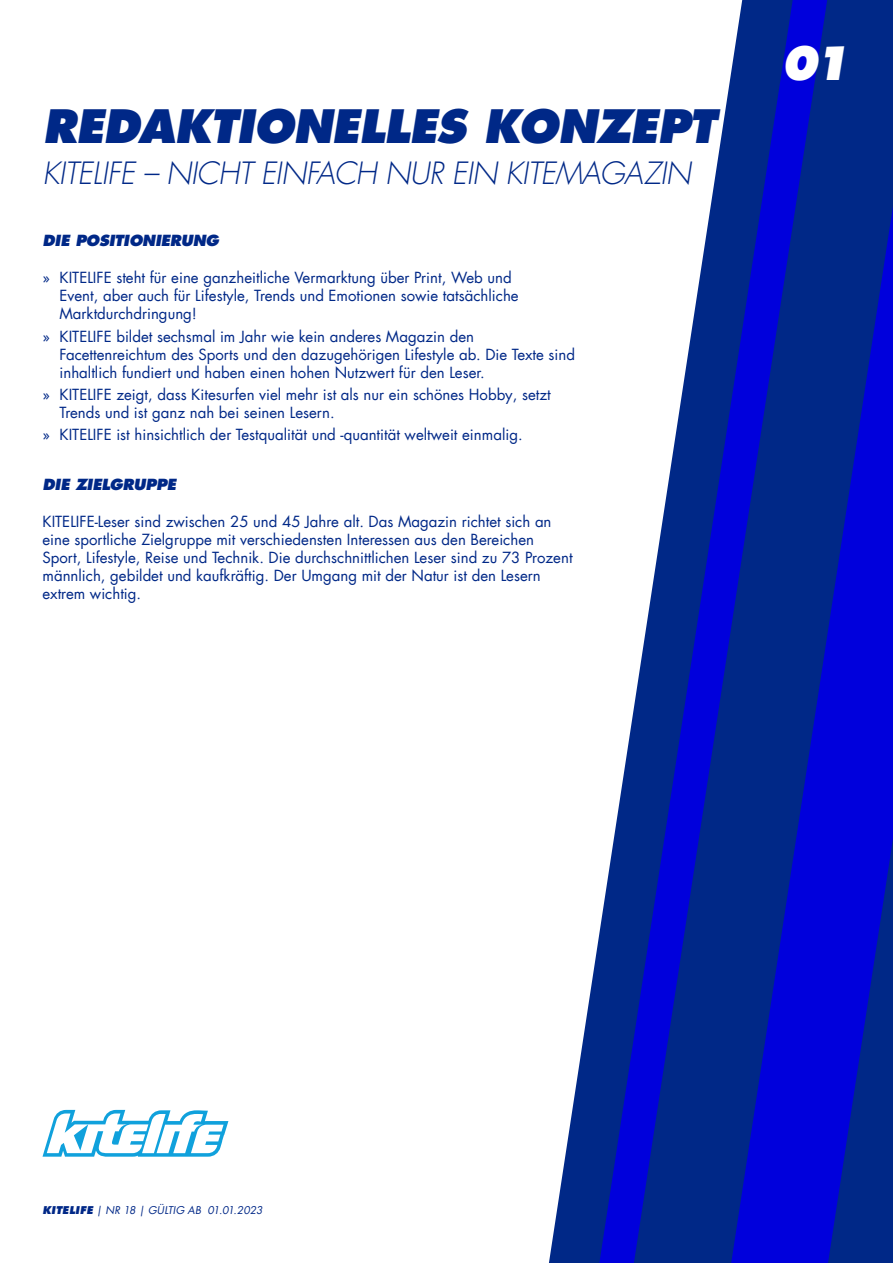
<style>
.page{position:relative;width:893px;height:1263px;background:#fff}
.page>*{position:absolute;margin:0;border:0;box-sizing:border-box;transform-origin:0 0}
.t1{font:italic 800 45px "Futura Com";letter-spacing:-.02em;color:#002887}
.t2{font:italic 800 45px "Futura Com";color:#fff}
.t3{font:italic 300 30px "Futura Com";letter-spacing:-.02em;color:#002887}
.t4{font:15px/18px "Futura Com";color:#002887}
.t5{font:italic 800 15px "Futura Com";letter-spacing:-.02em;color:#002887}
.t6{font:italic 10.5px "Futura Com";color:#002887}
.s1{color:#fff}
.s2{font-weight:800}
</style>
<div class="page">
<svg style="left:549px;top:0;width:344px;height:1263px"></svg>
<svg style="left:827px;top:206px;width:66px;height:1057px;background:#0010b9"></svg>
<svg style="left:599px;top:0;width:228px;height:1263px;fill:#002887"></svg>
<svg style="left:43px;top:1110px;width:185px;height:47px"></svg>
<h1 class="t1" style="left:43px;top:96px;width:675px">REDAKTIONELLES KONZEPT</h1>
<h2 class="t3" style="left:43px;top:153px;width:650px">KITELIFE – NICHT EINFACH NUR EIN KITEMAGA<span class="s1">ZIN</span></h2>
<p class="t5" style="left:43px;top:230px;width:178px">DIE POSITIONIERUNG</p>
<p class="t4" style="left:60px;top:269px;width:461px;text-indent:-17px">» KITELIFE steht für eine ganzheitliche Vermarktung über Print, Web und<br>Event, aber auch für Lifestyle, Trends und Emotionen sowie tatsächliche<br>Marktdurchdringung!</p>
<p class="t4" style="left:60px;top:327px;width:517px;text-indent:-17px">» KITELIFE bildet sechsmal im Jahr wie kein anderes Magazin den<br>Facettenreichtum des Sports und den dazugehörigen Lifestyle ab. Die Texte sind inhaltlich fundiert und haben einen hohen Nutzwert für den Leser.</p>
<p class="t4" style="left:60px;top:385px;width:493px;text-indent:-17px">» KITELIFE zeigt, dass Kitesurfen viel mehr ist als nur ein schönes Hobby, setzt<br>Trends und ist ganz nah bei seinen Lesern.</p>
<p class="t4" style="left:43px;top:425px;width:482px">» KITELIFE ist hinsichtlich der Testqualität und -quantität weltweit einmalig.</p>
<p class="t5" style="left:43px;top:474px;width:135px">DIE ZIELGRUPPE</p>
<p class="t4" style="left:43px;top:512px;width:532px">KITELIFE-Leser sind zwischen 25 und 45 Jahre alt. Das Magazin richtet sich an eine sportliche Zielgruppe mit verschiedensten Interessen aus den Bereichen Sport, Lifestyle, Reise und Technik. Die durchschnittlichen Leser sind zu 73 Prozent männlich, gebildet und kaufkräftig. Der Umgang mit der Natur ist den Lesern extrem wichtig.</p>
<h1 class="t2" style="left:781px;top:32px;width:71px">01</h1>
<p class="t6" style="left:43px;top:1203px;width:221px"><span class="s2">KITELIFE</span> | NR 18 | GÜLTIG AB 01.01.2023</p>
</div>
